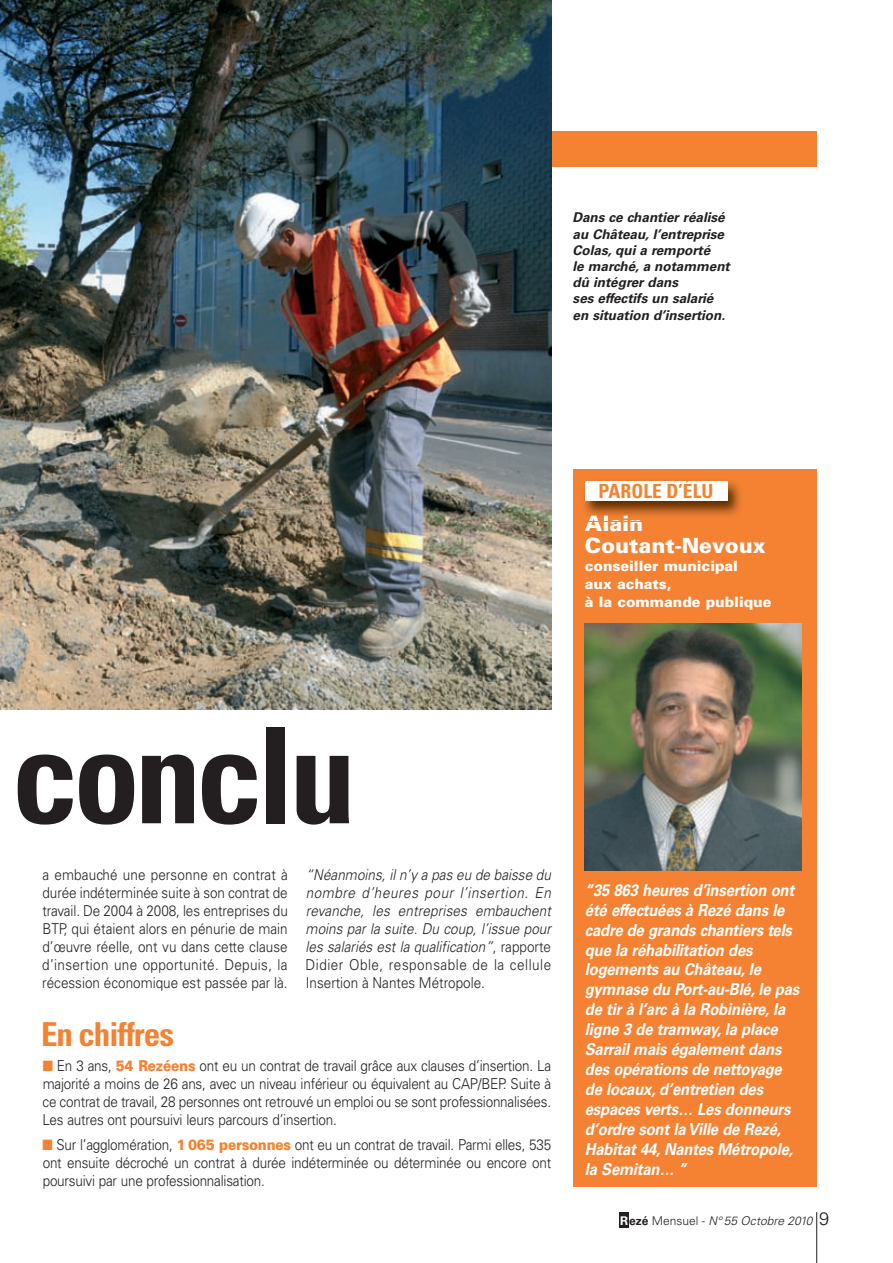
<style>
.page{position:relative;width:893px;height:1263px;background:#fff}
.page>*{position:absolute;margin:0;border:0;box-sizing:border-box;transform-origin:0 0}
.t1{font:700 condensed 133.5px "Univers";letter-spacing:-.04em;color:#231f20}
.t2{font:700 condensed 33px "Univers";letter-spacing:-.03em;color:#f48232}
.t3{font:900 21px/22.5px "Univers";color:#fff}
.t4{font:700 condensed 19.5px "Univers";letter-spacing:.005em;color:#f48232}
.t5{font:italic 700 16.5px/20px "Univers";letter-spacing:-.01em;color:#fff;scale:.9 1}
.t6{font:300 15px/18px "Univers";letter-spacing:-.015em;color:#231f20;text-align:justify;scale:.9 1}
.t7{font:italic 300 15px/18px "Univers";letter-spacing:.005em;color:#231f20;text-align:justify;scale:.9 1}
.t8{font:900 14.25px/18px "Univers";color:#fff}
.t9{font:italic 700 13.5px/16.2px "Univers";color:#231f20}
.t10{font:italic 300 12px "Univers";letter-spacing:.005em;color:#231f20}
.s1{font-style:normal}
.s2{color:#f48232}
.s3{font-weight:900;color:#f48232}
.s4{font-weight:700;font-style:normal;color:#fff}
.s5{font-weight:700;font-style:normal}
.s6{font-style:normal;font-size:18px}
</style>
<div class="page">
<hr style="left:816px;top:1212px;width:1px;height:51px;background:#231f20">
<div style="left:620px;top:1212px;width:9px;height:15px;background:#231f20"></div>
<div style="left:449px;top:132px;width:367px;height:35px;background:#f48232"></div>
<div style="left:573px;top:469px;width:243px;height:717px;background:#f48232"></div>
<img style="left:585px;top:623px;width:217px;height:247px">
<img style="left:584px;top:481px;width:156px;height:35px">
<img style="left:589px;top:516px;width:52px;height:5px">
<div style="left:585px;top:481px;width:142px;height:20px;background:#fff"></div>
<img style="left:0;top:0;width:551px;height:709px">
<p class="t9" style="left:573px;top:211px;width:159px">Dans ce chantier réalisé au Château, l’entreprise<br>Colas, qui a remporté<br>le marché, a notamment dû intégrer dans<br>ses effectifs un salarié en situation d’insertion.</p>
<h3 class="t4" style="left:599px;top:484px;width:116px">PAROLE D’ÉLU</h3>
<h3 class="t3" style="left:585px;top:514px;width:182px">Alain<br>Coutant-Nevoux</h3>
<p class="t8" style="left:585px;top:558px;width:188px">conseiller municipal<br>aux achats,<br>à la commande publique</p>
<h1 class="t1" style="left:12px;top:727px;width:346px">conclu</h1>
<p class="t6" style="left:42px;top:867px;width:274px">a embauché une personne en contrat à durée indéterminée suite à son contrat de travail. De 2004 à 2008, les entreprises du BTP, qui étaient alors en pénurie de main d’œuvre réelle, ont vu dans cette clause d’insertion une opportunité. Depuis, la récession économique est passée par là.</p>
<p class="t7" style="left:306px;top:867px;width:274px">“Néanmoins, il n’y a pas eu de baisse du nombre d’heures pour l’insertion. En revanche, les entreprises embauchent moins par la suite. Du coup, l’issue pour les salariés est la qualification”<span class="s1">, rapporte Didier Oble, responsable de la cellule Insertion à Nantes Métropole.</span></p>
<h2 class="t2" style="left:41px;top:1022px;width:134px">En chiffres</h2>
<p class="t6" style="left:43px;top:1058px;width:567px"><span class="s2">■</span> En 3 ans, <span class="s3">54 Rezéens</span> ont eu un contrat de travail grâce aux clauses d’insertion. La majorité a moins de 26 ans, avec un niveau inférieur ou équivalent au CAP/BEP. Suite à ce contrat de travail, 28 personnes ont retrouvé un emploi ou se sont professionnalisées.<br>Les autres ont poursuivi leurs parcours d’insertion.</p>
<p class="t6" style="left:43px;top:1137px;width:567px"><span class="s2">■</span> Sur l’agglomération, <span class="s3">1 065 personnes</span> ont eu un contrat de travail. Parmi elles, 535 ont ensuite décroché un contrat à durée indéterminée ou déterminée ou encore ont poursuivi par une professionnalisation.</p>
<p class="t5" style="left:585px;top:881px;width:240px">“35 863 heures d’insertion ont été effectuées à Rezé dans le cadre de grands chantiers tels que la réhabilitation des logements au Château, le gymnase du Port-au-Blé, le pas de tir à l’arc à la Robinière, la ligne 3 de tramway, la place<br>Sarrail mais également dans des opérations de nettoyage de locaux, d’entretien des espaces verts… Les donneurs d’ordre sont la Ville de Rezé,<br>Habitat 44, Nantes Métropole, la Semitan… ”</p>
<p class="t10" style="left:620px;top:1217px;width:210px"><span class="s4">R</span><span class="s5">ezé</span> <span class="s1">Mensuel -</span> N° 55 Octobre 2010 <span class="s6">9</span></p>
</div>
